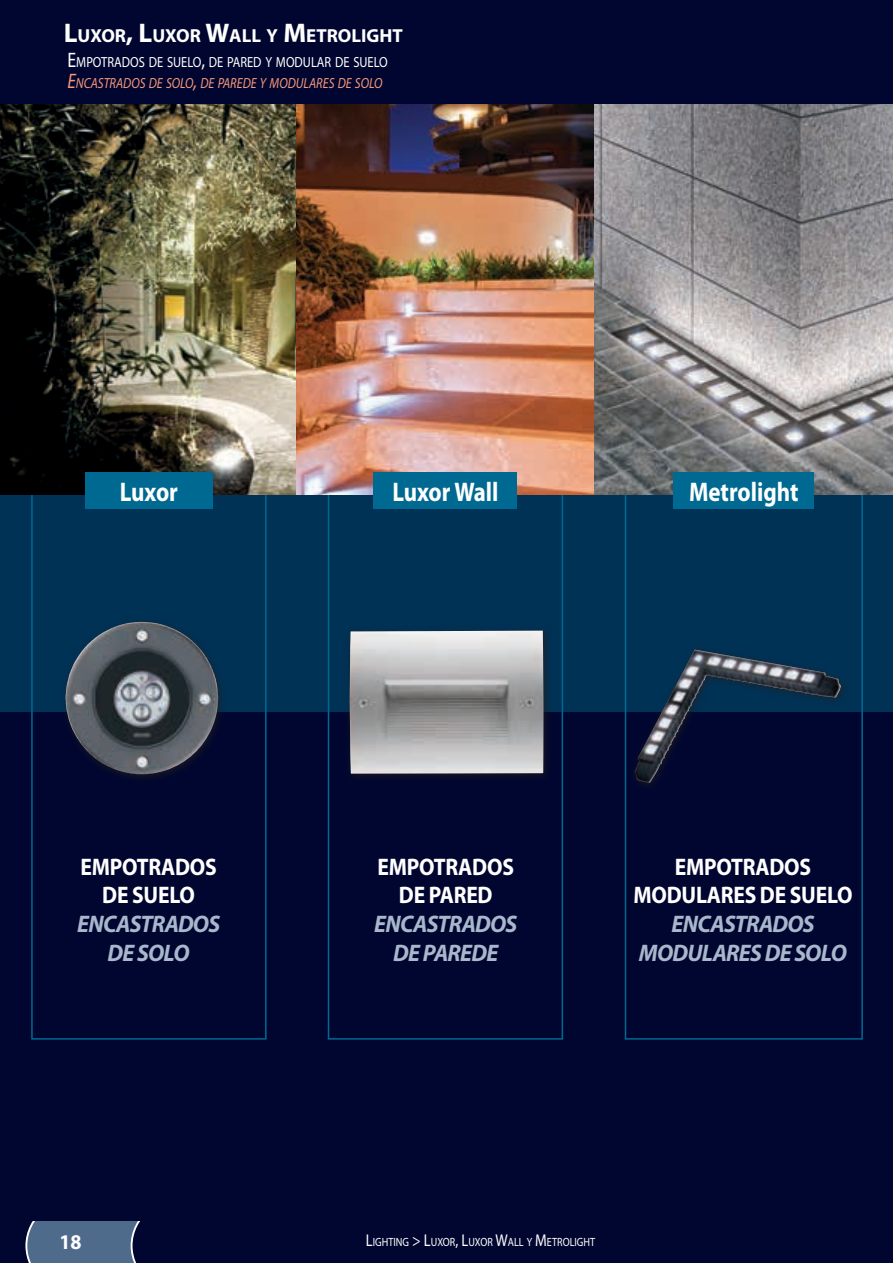
<style>
.page{position:relative;width:893px;height:1263px;background:#00062f}
.page>*{position:absolute;margin:0;border:0;box-sizing:border-box;transform-origin:0 0}
.t1{font:700 27px "Myriad Pro";color:#fff;scale:.85 1}
.t2{font:italic 700 24px/28.8px "Myriad Pro";letter-spacing:-.03em;color:#a9b7cc;text-align:center;scale:.96 1}
.t3{font:700 24px/28.8px "Myriad Pro";letter-spacing:-.01em;color:#fff;scale:.9 1}
.t4{font:700 21px "Myriad Pro";color:#fff;scale:.95 1}
.t5{font:700 18.9px "Myriad Pro";color:#fff}
.t6{font:italic 14.7px "Myriad Pro";color:#f7977a;scale:.85 1}
.t7{font:14.7px "Myriad Pro";color:#fff;scale:.85 1}
.t8{font:12px "Myriad Pro";color:#fff;scale:.85 1}
.s1{font-size:27px}
.s2{font-size:21px}
.s3{font-size:17.1px}
</style>
<div class="page">
<div style="left:0;top:104px;width:893px;height:608px;background:#003256"></div>
<div style="left:625px;top:487px;width:238px;height:553px;border:2px solid #006991"></div>
<div style="left:328px;top:487px;width:235px;height:553px;border:2px solid #006991"></div>
<div style="left:31px;top:487px;width:236px;height:553px;border:2px solid #006991"></div>
<img style="left:0;top:104px;width:893px;height:391px">
<svg style="left:25px;top:1221px;width:115px;height:42px"></svg>
<div style="left:59px;top:615px;width:168px;height:168px;background:#231f20;opacity:.75"></div>
<img style="left:66px;top:622px;width:152px;height:152px">
<div style="left:343px;top:624px;width:210px;height:159px;background:#231f20;opacity:.75"></div>
<img style="left:350px;top:630px;width:193px;height:144px">
<div style="left:629px;top:643px;width:221px;height:149px;background:#231f20;opacity:.75"></div>
<img style="left:677px;top:650px;width:17px;height:34px">
<div style="left:85px;top:472px;width:127px;height:37px;background:#006991"></div>
<div style="left:674px;top:472px;width:140px;height:37px;background:#006991"></div>
<div style="left:374px;top:472px;width:143px;height:37px;background:#006991"></div>
<p class="t5" style="left:64px;top:23px;width:340px"><span class="s1">L</span>UXOR<span class="s1">, L</span>UXOR <span class="s1">W</span>ALL Y <span class="s1">M</span>ETROLIGHT</p>
<p class="t6" style="left:68px;top:74px;width:372px"><span class="s2">E</span>NCASTRADOS DE SOLO<span class="s2">,</span> DE PAREDE Y MODULARES DE SOLO</p>
<p class="t7" style="left:68px;top:53px;width:377px"><span class="s2">E</span>MPOTRADOS DE SUELO<span class="s2">,</span> DE PARED Y MODULAR DE SUELO</p>
<p class="t1" style="left:120px;top:474px;width:70px">LUXOR</p>
<p class="t1" style="left:392px;top:474px;width:126px">LUXOR WALL</p>
<p class="t1" style="left:689px;top:474px;width:130px">METROLIGHT</p>
<p class="t3" style="left:80px;top:851px;width:16px">EMPOTRADOS</p>
<p class="t3" style="left:102px;top:880px;width:89px">DE SUELO</p>
<p class="t2" style="left:77px;top:909px;width:151px">ENCASTRADOS<br>DE SOLO</p>
<p class="t4" style="left:60px;top:1228px;width:25px">18</p>
<p class="t3" style="left:399px;top:851px;width:103px;text-indent:-21px">EMPOTRADOS<br>DE PARED</p>
<p class="t2" style="left:374px;top:909px;width:151px">ENCASTRADOS<br>DE PAREDE</p>
<p class="t3" style="left:633px;top:851px;width:245px;text-indent:41px">EMPOTRADOS<br>MODULARES DE SUELO</p>
<p class="t2" style="left:639px;top:909px;width:218px">ENCASTRADOS<br>MODULARES DE SOLO</p>
<p class="t8" style="left:366px;top:1234px;width:271px"><span class="s3">L</span>IGHTING <span class="s3">&gt; L</span>UXOR<span class="s3">, L</span>UXOR <span class="s3">W</span>ALL Y <span class="s3">M</span> ETROLIGHT</p>
</div>
